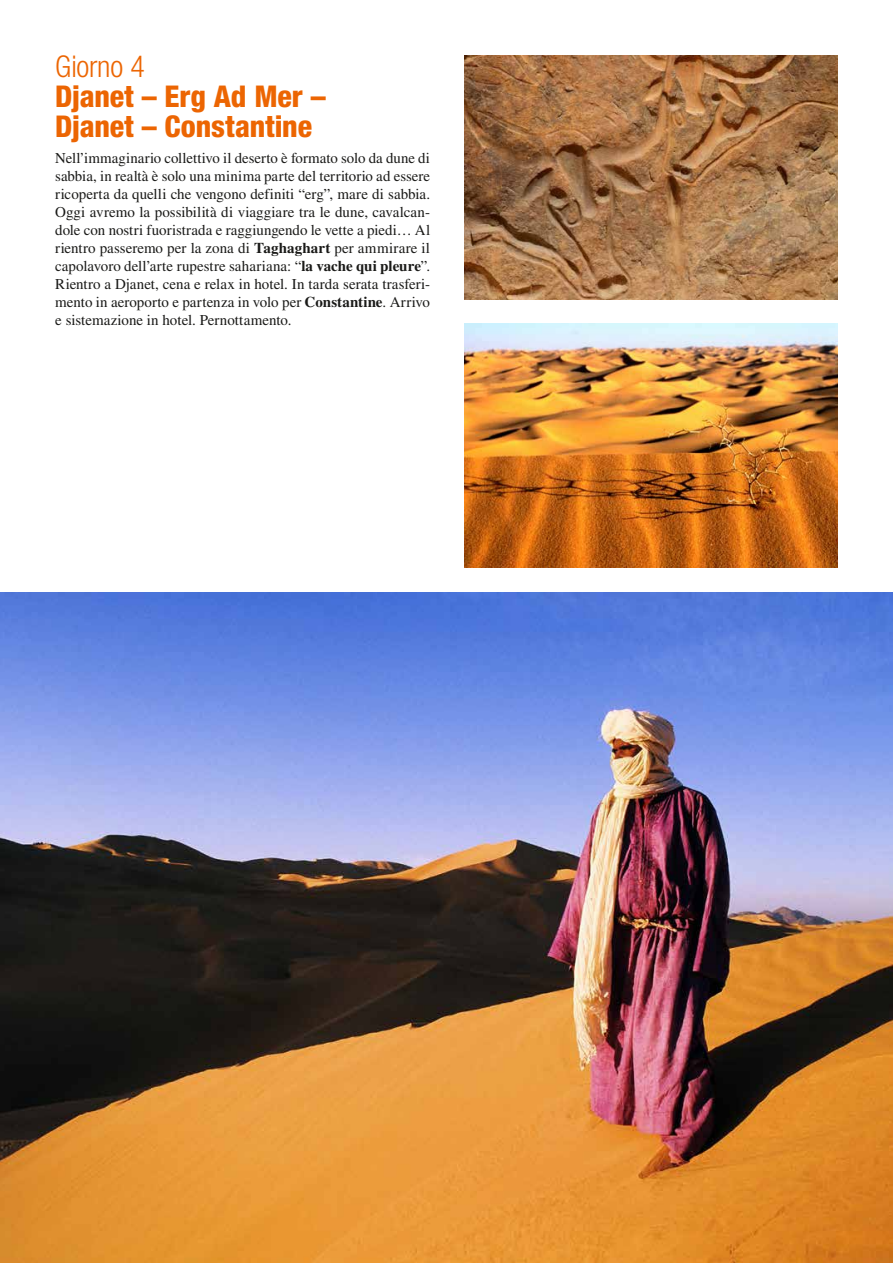
<style>
.page{position:relative;width:893px;height:1263px;background:#fff}
.page>*{position:absolute;margin:0;border:0;box-sizing:border-box;transform-origin:0 0}
.t1{font:800 condensed 30px/30px "Helvetica Neue LT Std";letter-spacing:-.005em;color:#ec6502}
.t2{font:300 condensed 30px "Helvetica Neue LT Std";letter-spacing:-.01em;color:#ec6502}
.t3{font:15px/18px "Times LT Std";color:#1a1a18;text-align:justify}
.s1{font-weight:700}
</style>
<div class="page">
<img style="left:464px;top:55px;width:374px;height:245px">
<img style="left:0;top:593px;width:893px;height:670px">
<img style="left:464px;top:323px;width:374px;height:245px">
<h1 class="t2" style="left:55px;top:49px;width:91px">Giorno 4</h1>
<h1 class="t1" style="left:55px;top:81px;width:272px">Djanet – Erg Ad Mer –<br>Djanet – Constantine</h1>
<p class="t3" style="left:55px;top:149px;width:376px">Nell’immaginario collettivo il deserto è formato solo da dune di sabbia, in realtà è solo una minima parte del territorio ad essere ricoperta da quelli che vengono definiti “erg”, mare di sabbia.<br>Oggi avremo la possibilità di viaggiare tra le dune, cavalcan&shy;dole con nostri fuoristrada e raggiungendo le vette a piedi… Al rientro passeremo per la zona di <span class="s1">Taghaghart</span> per ammirare il capolavoro dell’arte rupestre sahariana: “<span class="s1">la vache qui pleure</span>”.<br>Rientro a Djanet, cena e relax in hotel. In tarda serata trasferi&shy;mento in aeroporto e partenza in volo per <span class="s1">Constantine</span>. Arrivo e sistemazione in hotel. Pernottamento.</p>
</div>
